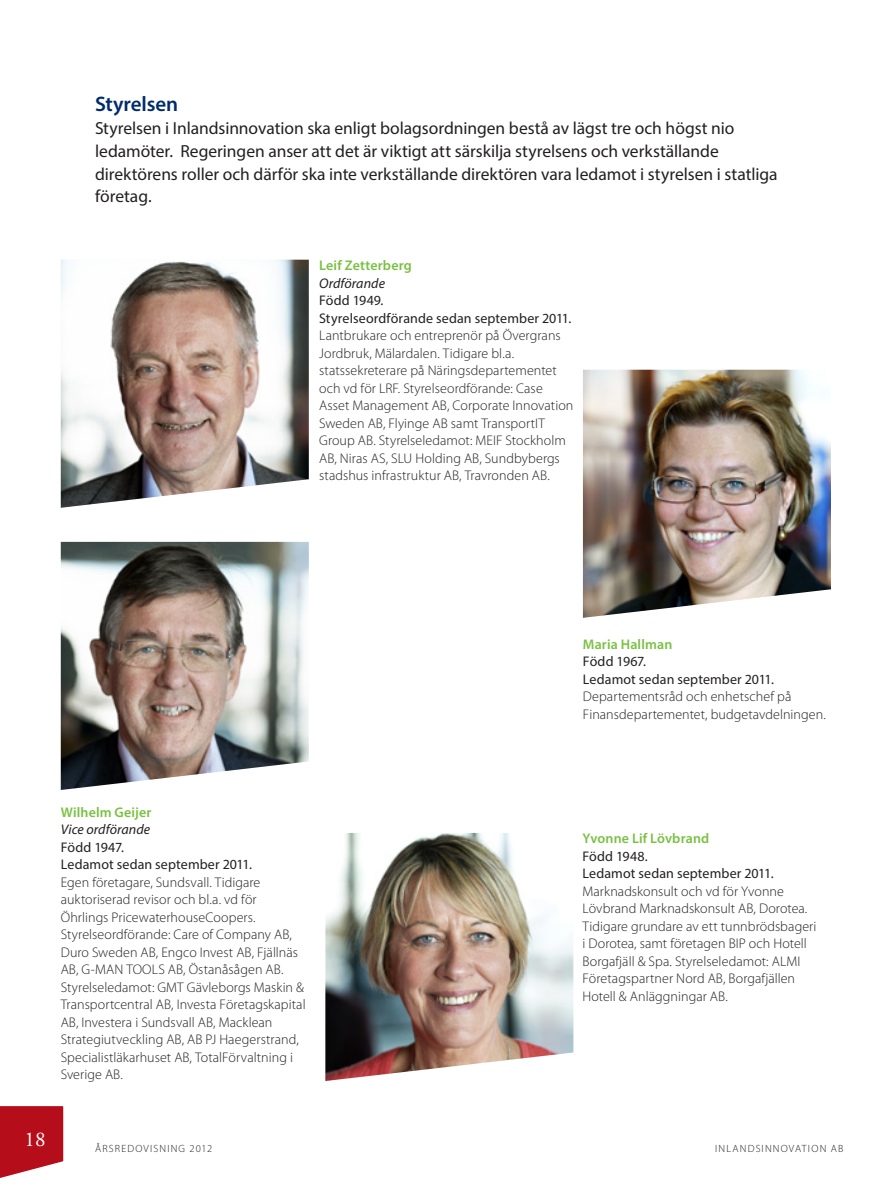
<style>
.page{position:relative;width:893px;height:1191px;background:#fff}
.page>*{position:absolute;margin:0;border:0;box-sizing:border-box;transform-origin:0 0}
.FÖRSTA_RADENS_INDRAG{font:600 21px "Myriad Pro";letter-spacing:-.005em;color:#002c6b}
.t1{font:21px "Adobe Garamond Pro";color:#fff}
.FÖRSTA_RADENS_INDRAG-2{font:17.5px/22.8px "Myriad Pro";color:#231f20}
.t2{font:300 14px/17.5px "Myriad Pro";letter-spacing:.005em;color:#231f20}
.t3{font:14px/17.5px "Myriad Pro";letter-spacing:.01em;color:#231f20}
.t4{font:600 14px "Myriad Pro";letter-spacing:.01em;color:#79c142}
.t5{font:italic 14px "Myriad Pro";letter-spacing:.005em;color:#231f20}
.t6{font:300 10.5px "Myriad Pro";letter-spacing:.11em;color:#231f20}
.s1{font-weight:400}
</style>
<div class="page">
<svg style="left:0;top:1106px;width:64px;height:72px;background:#be2d37"></svg>
<img style="left:61px;top:542px;width:248px;height:248px">
<img style="left:583px;top:370px;width:248px;height:248px">
<img style="left:325px;top:833px;width:248px;height:248px">
<img style="left:61px;top:260px;width:248px;height:248px">
<p class="FÖRSTA_RADENS_INDRAG" style="left:95px;top:91px;width:85px">Styrelsen</p>
<p class="FÖRSTA_RADENS_INDRAG-2" style="left:95px;top:116px;width:684px">Styrelsen i Inlandsinnovation ska enligt bolagsordningen bestå av lägst tre och högst nio ledamöter. Regeringen anser att det är viktigt att särskilja styrelsens och verkställande direktörens roller och därför ska inte verkställande direktören vara ledamot i styrelsen i statliga företag.</p>
<p class="t4" style="left:319px;top:256px;width:94px">Leif Zetterberg</p>
<p class="t5" style="left:319px;top:274px;width:67px">Ordförande</p>
<p class="t2" style="left:319px;top:292px;width:256px"><span class="s1">Född 1949.<br>Styrelseordförande sedan september 2011.<br></span>Lantbrukare och entreprenör på Övergrans Jordbruk, Mälardalen. Tidigare bl.a. statssekreterare på Näringsdepartementet och vd för LRF. Styrelseordförande: Case Asset Management AB, Corporate Innovation Sweden AB, Flyinge AB samt TransportIT Group AB. Styrelseledamot: MEIF Stockholm AB, Niras AS, SLU Holding AB, Sundbybergs stadshus infrastruktur AB, Travronden AB.</p>
<p class="t4" style="left:61px;top:803px;width:92px">Wilhelm Geijer</p>
<p class="t5" style="left:61px;top:821px;width:91px">Vice ordförande</p>
<p class="t2" style="left:61px;top:838px;width:246px"><span class="s1">Född 1947.<br>Ledamot sedan september 2011.<br></span>Egen företagare, Sundsvall. Tidigare auktoriserad revisor och bl.a. vd för Öhrlings PricewaterhouseCoopers.<br>Styrelseordförande: Care of Company AB, Duro Sweden AB, Engco Invest AB, Fjällnäs AB, G-MAN TOOLS AB, Östanåsågen AB.<br>Styrelseledamot: GMT Gävleborgs Maskin &amp; Transportcentral AB, Investa Företagskapital AB, Investera i Sundsvall AB, Macklean Strategiutveckling AB, AB PJ Haegerstrand, Specialistläkarhuset AB, TotalFörvaltning i Sverige AB.</p>
<p class="t1" style="left:25px;top:1127px;width:22px">18</p>
<p class="t6" style="left:95px;top:1142px;width:119px">ÅRSREDOVISNING 2012</p>
<p class="t4" style="left:583px;top:635px;width:91px">Maria Hallman</p>
<p class="t3" style="left:583px;top:652px;width:193px">Född 1967.<br>Ledamot sedan september 2011.</p>
<p class="t2" style="left:583px;top:688px;width:244px">Departementsråd och enhetschef på<br>Finansdepartementet, budgetavdelningen.</p>
<p class="t4" style="left:582px;top:829px;width:128px">Yvonne Lif Lövbrand</p>
<p class="t3" style="left:582px;top:847px;width:193px">Född 1948.<br>Ledamot sedan september 2011.</p>
<p class="t2" style="left:582px;top:882px;width:235px">Marknadskonsult och vd för Yvonne Lövbrand Marknadskonsult AB, Dorotea.<br>Tidigare grundare av ett tunnbrödsbageri i Dorotea, samt företagen BIP och Hotell Borgafjäll &amp; Spa. Styrelseledamot: ALMI Företagspartner Nord AB, Borgafjällen Hotell &amp; Anläggningar AB.</p>
<p class="t6" style="left:715px;top:1142px;width:130px">INLANDSINNOVATION AB</p>
</div>
